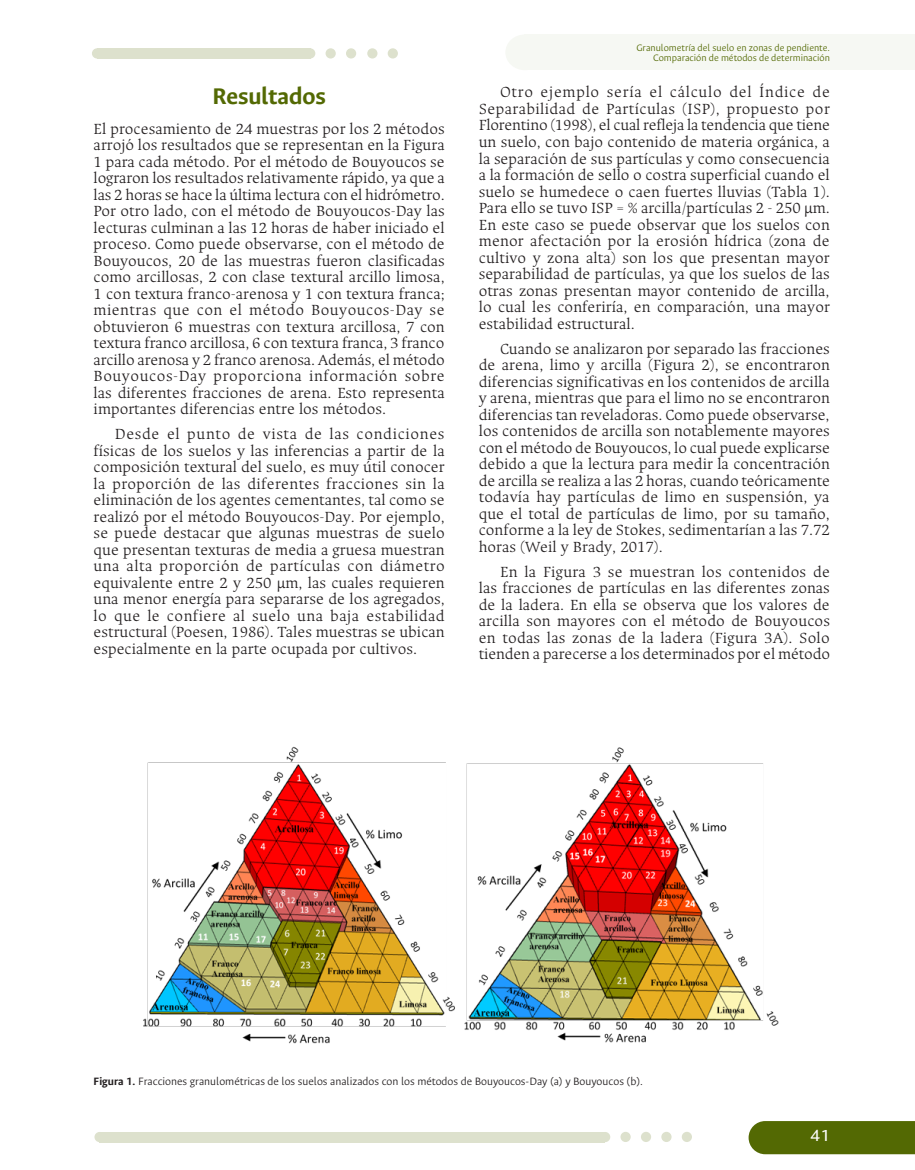
<style>
.page{position:relative;width:915px;height:1170px;background:#fff}
.page>*{position:absolute;margin:0;border:0;box-sizing:border-box;transform-origin:0 0}
.Subtitulo{font:700 25.5px "Ancizar Sans";color:#536903}
.t1{font:18px "Ancizar Sans";color:#fff}
.Cuerpo_11_11{font:300 16.5px/16.5px "Ancizar Serif";color:#231f20;text-align:justify}
.Cuerpo_ini_11_11{font:300 16.5px/16.5px "Ancizar Serif";color:#231f20;text-align:justify}
.texto_figuras_8{font:300 12px "Ancizar Sans";color:#231f20}
.cabezote_derecha{font:300 10.5px/10.5px "Ancizar Sans";color:#536903;text-align:right}
.s1{font-weight:700}
</style>
<div class="page">
<div style="left:748px;top:1121px;width:166px;height:33px;background:#536903"></div>
<div style="left:524px;top:34px;width:390px;height:36px;background:#f6f8f3"></div>
<div style="left:99px;top:1131px;width:506px;height:10px;background:#dde1cd"></div>
<div style="left:97px;top:48px;width:213px;height:10px;background:#dde1cd"></div>
<div style="left:325px;top:48px;width:10px;height:10px;background:#dde1cd;border-radius:50%"></div>
<div style="left:367px;top:48px;width:10px;height:10px;background:#dde1cd;border-radius:50%"></div>
<div style="left:346px;top:48px;width:10px;height:10px;background:#dde1cd;border-radius:50%"></div>
<div style="left:387px;top:48px;width:11px;height:10px;background:#dde1cd;border-radius:50%"></div>
<div style="left:620px;top:1131px;width:10px;height:10px;background:#dde1cd;border-radius:50%"></div>
<div style="left:661px;top:1131px;width:10px;height:10px;background:#dde1cd;border-radius:50%"></div>
<div style="left:640px;top:1131px;width:11px;height:10px;background:#dde1cd;border-radius:50%"></div>
<div style="left:681px;top:1131px;width:10px;height:10px;background:#dde1cd;border-radius:50%"></div>
<div style="left:505px;top:34px;width:39px;height:36px;background:#f6f8f3;border-radius:50%"></div>
<div style="left:600px;top:1131px;width:10px;height:10px;background:#dde1cd;border-radius:50%"></div>
<div style="left:305px;top:48px;width:10px;height:10px;background:#dde1cd;border-radius:50%"></div>
<div style="left:94px;top:1131px;width:11px;height:10px;background:#dde1cd;border-radius:50%"></div>
<div style="left:92px;top:48px;width:10px;height:10px;background:#dde1cd;border-radius:50%"></div>
<img style="left:143px;top:746px;width:636px;height:298px">
<p class="Subtitulo" style="left:212px;top:82px;width:115px">Resultados</p>
<p class="Cuerpo_ini_11_11" style="left:94px;top:120px;width:352px">El procesamiento de 24 muestras por los 2 métodos arrojó los resultados que se representan en la Figura 1 para cada método. Por el método de Bouyoucos se lograron los resultados relativamente rápido, ya que a las 2 horas se hace la última lectura con el hidrómetro.<br>Por otro lado, con el método de Bouyoucos-Day las lecturas culminan a las 12 horas de haber iniciado el proceso. Como puede observarse, con el método de Bouyoucos, 20 de las muestras fueron clasificadas como arcillosas, 2 con clase textural arcillo limosa, 1 con textura franco-arenosa y 1 con textura franca; mientras que con el método Bouyoucos-Day se obtuvieron 6 muestras con textura arcillosa, 7 con textura franco arcillosa, 6 con textura franca, 3 franco arcillo arenosa y 2 franco arenosa. Además, el método Bouyoucos-Day proporciona información sobre las diferentes fracciones de arena. Esto representa importantes diferencias entre los métodos.</p>
<p class="Cuerpo_11_11" style="left:94px;top:425px;width:352px;text-indent:21px">Desde el punto de vista de las condiciones físicas de los suelos y las inferencias a partir de la composición textural del suelo, es muy útil conocer la proporción de las diferentes fracciones sin la eliminación de los agentes cementantes, tal como se realizó por el método Bouyoucos-Day. Por ejemplo, se puede destacar que algunas muestras de suelo que presentan texturas de media a gruesa muestran una alta proporción de partículas con diámetro equivalente entre 2 y 250 μm, las cuales requieren una menor energía para separarse de los agregados, lo que le confiere al suelo una baja estabilidad estructural (Poesen, 1986). Tales muestras se ubican especialmente en la parte ocupada por cultivos.</p>
<p class="cabezote_derecha" style="left:636px;top:42px;width:195px">Granulometría del suelo en zonas de pendiente.<br>Comparación de métodos de determinación</p>
<p class="Cuerpo_11_11" style="left:478px;top:84px;width:352px;text-indent:21px">Otro ejemplo sería el cálculo del Índice de Separabilidad de Partículas (ISP), propuesto por Florentino (1998), el cual refleja la tendencia que tiene un suelo, con bajo contenido de materia orgánica, a la separación de sus partículas y como consecuencia a la formación de sello o costra superficial cuando el suelo se humedece o caen fuertes lluvias (Tabla 1).<br>Para ello se tuvo ISP = % arcilla/partículas 2 - 250 μm.<br>En este caso se puede observar que los suelos con menor afectación por la erosión hídrica (zona de cultivo y zona alta) son los que presentan mayor separabilidad de partículas, ya que los suelos de las otras zonas presentan mayor contenido de arcilla, lo cual les conferiría, en comparación, una mayor estabilidad estructural.</p>
<p class="Cuerpo_11_11" style="left:478px;top:340px;width:352px;text-indent:21px">Cuando se analizaron por separado las fracciones de arena, limo y arcilla (Figura 2), se encontraron diferencias significativas en los contenidos de arcilla y arena, mientras que para el limo no se encontraron diferencias tan reveladoras. Como puede observarse, los contenidos de arcilla son notablemente mayores con el método de Bouyoucos, lo cual puede explicarse debido a que la lectura para medir la concentración de arcilla se realiza a las 2 horas, cuando teóricamente todavía hay partículas de limo en suspensión, ya que el total de partículas de limo, por su tamaño, conforme a la ley de Stokes, sedimentarían a las 7.72 horas (Weil y Brady, 2017).</p>
<p class="Cuerpo_11_11" style="left:478px;top:563px;width:352px;text-indent:21px">En la Figura 3 se muestran los contenidos de las fracciones de partículas en las diferentes zonas de la ladera. En ella se observa que los valores de arcilla son mayores con el método de Bouyoucos en todas las zonas de la ladera (Figura 3A). Solo tienden a parecerse a los determinados por el método</p>
<p class="texto_figuras_8" style="left:94px;top:1074px;width:550px"><span class="s1">Figura 1.</span> Fracciones granulométricas de los suelos analizados con los métodos de Bouyoucos-Day (a) y Bouyoucos (b).</p>
<p class="t1" style="left:810px;top:1125px;width:20px">41</p>
</div>
